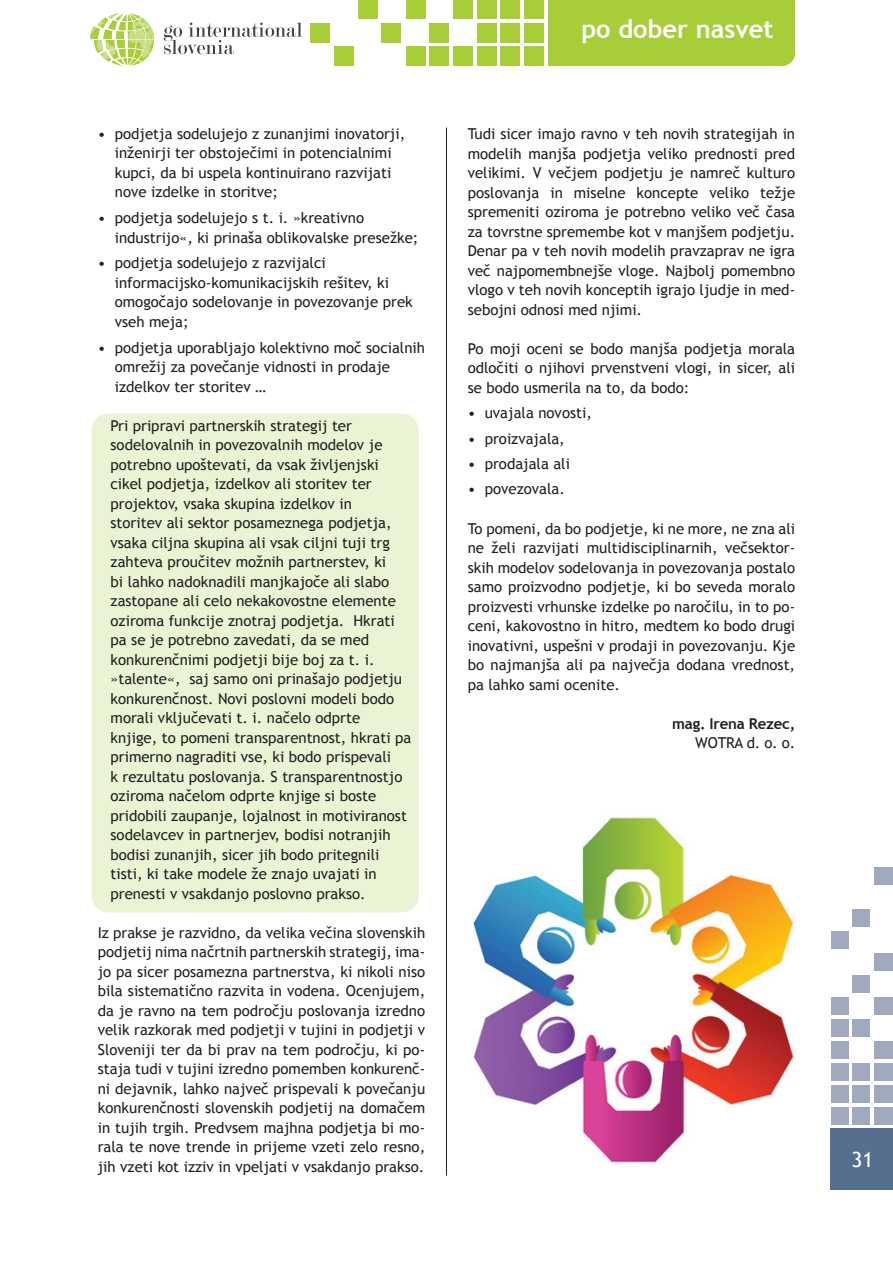
<style>
.page{position:relative;width:893px;height:1263px;background:#fff}
.page>*{position:absolute;margin:0;border:0;box-sizing:border-box;transform-origin:0 0}
.GLAVA_rublika{font:700 25.5px "Trebuchet MS";color:#fff}
.t1{font:21px "Trebuchet MS";color:#fff}
.Body_Trebuchet_10_pt{font:15px/19.5px "Trebuchet MS";color:#231f20;text-align:justify}
.Alinea{font:15px/19.5px "Trebuchet MS";color:#231f20}
.AVTOR{font:700 15px/19.5px "Trebuchet MS";letter-spacing:-.015em;color:#231f20;text-align:right}
.s1{font-weight:400}
</style>
<div class="page">
<svg style="left:164px;top:23px;width:139px;height:31px"></svg>
<svg style="left:90px;top:13px;width:65px;height:53px"></svg>
<div style="left:548px;top:0;width:247px;height:66px;background:#a7ce38"></div>
<div style="left:524px;top:0;width:20px;height:19px;background:#a7ce38"></div>
<div style="left:524px;top:23px;width:20px;height:19px;background:#a7ce38"></div>
<div style="left:524px;top:47px;width:20px;height:19px;background:#a7ce38"></div>
<div style="left:501px;top:0;width:19px;height:19px;background:#a7ce38"></div>
<div style="left:501px;top:23px;width:19px;height:19px;background:#a7ce38"></div>
<div style="left:501px;top:47px;width:19px;height:19px;background:#a7ce38"></div>
<div style="left:477px;top:0;width:19px;height:19px;background:#a7ce38"></div>
<div style="left:477px;top:23px;width:19px;height:19px;background:#a7ce38"></div>
<div style="left:477px;top:47px;width:19px;height:19px;background:#a7ce38"></div>
<div style="left:453px;top:0;width:20px;height:19px;background:#a7ce38"></div>
<div style="left:453px;top:47px;width:20px;height:19px;background:#a7ce38"></div>
<div style="left:430px;top:23px;width:19px;height:19px;background:#a7ce38"></div>
<div style="left:430px;top:47px;width:19px;height:19px;background:#a7ce38"></div>
<div style="left:406px;top:0;width:19px;height:19px;background:#a7ce38"></div>
<div style="left:382px;top:23px;width:19px;height:19px;background:#a7ce38"></div>
<div style="left:406px;top:47px;width:19px;height:19px;background:#a7ce38"></div>
<div style="left:358px;top:0;width:19px;height:19px;background:#a7ce38"></div>
<div style="left:334px;top:47px;width:20px;height:19px;background:#a7ce38"></div>
<div style="left:311px;top:23px;width:19px;height:19px;background:#a7ce38"></div>
<div style="left:831px;top:1128px;width:62px;height:62px;background:#566f8f"></div>
<div style="left:874px;top:1107px;width:19px;height:18px;background:#a0a9be"></div>
<div style="left:852px;top:1107px;width:18px;height:18px;background:#a0a9be"></div>
<div style="left:831px;top:1107px;width:17px;height:18px;background:#a0a9be"></div>
<div style="left:874px;top:1085px;width:19px;height:18px;background:#a0a9be"></div>
<div style="left:852px;top:1085px;width:18px;height:18px;background:#a0a9be"></div>
<div style="left:831px;top:1085px;width:17px;height:18px;background:#a0a9be"></div>
<div style="left:874px;top:1063px;width:19px;height:18px;background:#a0a9be"></div>
<div style="left:852px;top:1063px;width:18px;height:18px;background:#a0a9be"></div>
<div style="left:831px;top:1063px;width:17px;height:18px;background:#a0a9be"></div>
<div style="left:874px;top:1041px;width:19px;height:18px;background:#a0a9be"></div>
<div style="left:831px;top:1041px;width:17px;height:18px;background:#a0a9be"></div>
<div style="left:852px;top:1019px;width:18px;height:18px;background:#a0a9be"></div>
<div style="left:831px;top:1019px;width:17px;height:18px;background:#a0a9be"></div>
<div style="left:874px;top:997px;width:19px;height:18px;background:#a0a9be"></div>
<div style="left:852px;top:975px;width:18px;height:18px;background:#a0a9be"></div>
<div style="left:831px;top:997px;width:17px;height:18px;background:#a0a9be"></div>
<div style="left:874px;top:953px;width:19px;height:18px;background:#a0a9be"></div>
<div style="left:831px;top:931px;width:17px;height:18px;background:#a0a9be"></div>
<div style="left:852px;top:909px;width:18px;height:18px;background:#a0a9be"></div>
<div style="left:874px;top:866px;width:19px;height:18px;background:#a0a9be"></div>
<img style="left:473px;top:817px;width:321px;height:346px">
<hr style="left:446px;top:128px;width:1px;height:1047px;background:#231f20">
<div style="left:91px;top:414px;width:328px;height:498px;background:#eaf3d4;border-radius:18px"></div>
<p class="Alinea" style="left:115px;top:124px;width:292px;text-indent:-17px">• podjetja sodelujejo z zunanjimi inovatorji, inženirji ter obstoječimi in potencialnimi kupci, da bi uspela kontinuirano razvijati nove izdelke in storitve;</p>
<p class="Alinea" style="left:115px;top:208px;width:305px;text-indent:-17px">• podjetja sodelujejo s t. i. »kreativno industrijo«, ki prinaša oblikovalske presežke;</p>
<p class="Alinea" style="left:115px;top:254px;width:299px;text-indent:-17px">• podjetja sodelujejo z razvijalci informacijsko-komunikacijskih rešitev, ki omogočajo sodelovanje in povezovanje prek vseh meja;</p>
<p class="Alinea" style="left:115px;top:338px;width:312px;text-indent:-17px">• podjetja uporabljajo kolektivno moč socialnih omrežij za povečanje vidnosti in prodaje izdelkov ter storitev …</p>
<p class="Body_Trebuchet_10_pt" style="left:111px;top:416px;width:302px;text-align:left">Pri pripravi partnerskih strategij ter sodelovalnih in povezovalnih modelov je potrebno upoštevati, da vsak življenjski cikel podjetja, izdelkov ali storitev ter projektov, vsaka skupina izdelkov in<br>storitev ali sektor posameznega podjetja, vsaka ciljna skupina ali vsak ciljni tuji trg zahteva proučitev možnih partnerstev, ki<br>bi lahko nadoknadili manjkajoče ali slabo zastopane ali celo nekakovostne elemente oziroma funkcije znotraj podjetja. Hkrati pa se je potrebno zavedati, da se med konkurenčnimi podjetji bije boj za t. i. »talente«, saj samo oni prinašajo podjetju konkurenčnost. Novi poslovni modeli bodo morali vključevati t. i. načelo odprte<br>knjige, to pomeni transparentnost, hkrati pa primerno nagraditi vse, ki bodo prispevali<br>k rezultatu poslovanja. S transparentnostjo oziroma načelom odprte knjige si boste pridobili zaupanje, lojalnost in motiviranost sodelavcev in partnerjev, bodisi notranjih bodisi zunanjih, sicer jih bodo pritegnili tisti, ki take modele že znajo uvajati in prenesti v vsakdanjo poslovno prakso.</p>
<p class="Body_Trebuchet_10_pt" style="left:98px;top:923px;width:329px">Iz prakse je razvidno, da velika večina slovenskih podjetij nima načrtnih partnerskih strategij, ima&shy;jo pa sicer posamezna partnerstva, ki nikoli niso bila sistematično razvita in vodena. Ocenjujem, da je ravno na tem področju poslovanja izredno velik razkorak med podjetji v tujini in podjetji v Sloveniji ter da bi prav na tem področju, ki po&shy;staja tudi v tujini izredno pomemben konkurenč&shy;ni dejavnik, lahko največ prispevali k povečanju konkurenčnosti slovenskih podjetij na domačem in tujih trgih. Predvsem majhna podjetja bi mo&shy;rala te nove trende in prijeme vzeti zelo resno, jih vzeti kot izziv in vpeljati v vsakdanjo prakso.</p>
<p class="GLAVA_rublika" style="left:581px;top:13px;width:194px">po dober nasvet</p>
<p class="Body_Trebuchet_10_pt" style="left:468px;top:124px;width:329px">Tudi sicer imajo ravno v teh novih strategijah in modelih manjša podjetja veliko prednosti pred velikimi. V večjem podjetju je namreč kulturo poslovanja in miselne koncepte veliko težje spremeniti oziroma je potrebno veliko več časa za tovrstne spremembe kot v manjšem podjetju.<br>Denar pa v teh novih modelih pravzaprav ne igra več najpomembnejše vloge. Najbolj pomembno vlogo v teh novih konceptih igrajo ljudje in med&shy;sebojni odnosi med njimi.</p>
<p class="Body_Trebuchet_10_pt" style="left:468px;top:339px;width:329px">Po moji oceni se bodo manjša podjetja morala odločiti o njihovi prvenstveni vlogi, in sicer, ali se bodo usmerila na to, da bodo:</p>
<p class="Alinea" style="left:468px;top:403px;width:126px">• uvajala novosti,</p>
<p class="Alinea" style="left:468px;top:429px;width:99px">• proizvajala,</p>
<p class="Alinea" style="left:468px;top:454px;width:104px">• prodajala ali</p>
<p class="Alinea" style="left:468px;top:480px;width:99px">• povezovala.</p>
<p class="Body_Trebuchet_10_pt" style="left:468px;top:519px;width:329px">To pomeni, da bo podjetje, ki ne more, ne zna ali ne želi razvijati multidisciplinarnih, večsektor&shy;skih modelov sodelovanja in povezovanja postalo samo proizvodno podjetje, ki bo seveda moralo proizvesti vrhunske izdelke po naročilu, in to po&shy;ceni, kakovostno in hitro, medtem ko bodo drugi inovativni, uspešni v prodaji in povezovanju. Kje bo najmanjša ali pa največja dodana vrednost, pa lahko sami ocenite.</p>
<p class="AVTOR" style="left:672px;top:713px;width:124px">mag. Irena Rezec,<br><span class="s1">WOTRA d. o. o.</span></p>
<h2 class="t1" style="left:851px;top:1147px;width:24px">31</h2>
</div>
